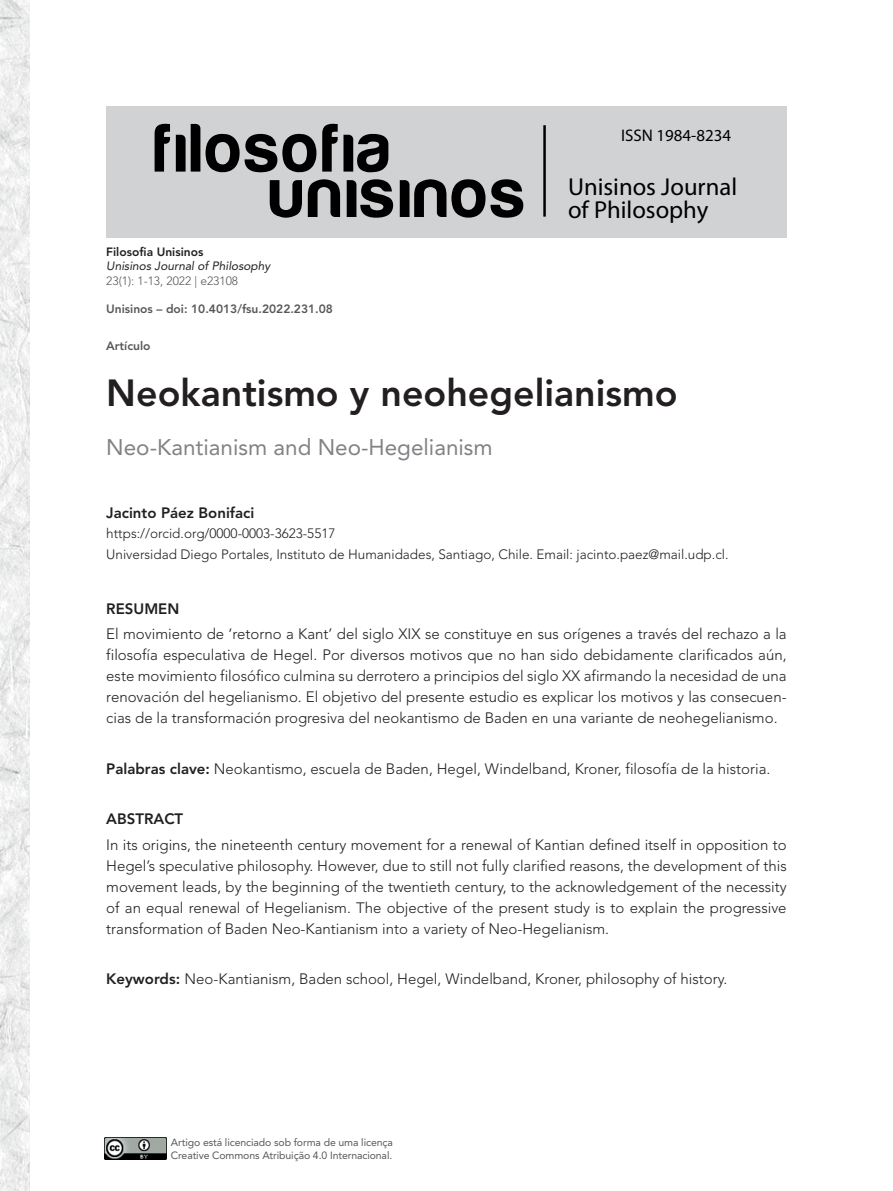
<style>
.page{position:relative;width:893px;height:1191px;background:#fff}
.page>*{position:absolute;margin:0;border:0;box-sizing:border-box;transform-origin:0 0}
.t1{font:800 37.5px "Avenir";color:#231f20}
.t2{font:24.6px/22.2px "Myriad Pro";color:#000001}
.t3{font:22.5px "Avenir";color:#808285}
.t4{font:16.8px "Myriad Pro";color:#000001}
.t5{font:300 15px/21px "Avenir";color:#231f20;text-align:justify}
.t6{font:800 15px "Avenir";color:#231f20}
.t7{font:300 13.5px/20.4px "Avenir";color:#231f20}
.t8{font:800 12px "Avenir";color:#57585a}
.t9{font:italic 12px "Avenir";color:#231f20}
.t10{font:300 12px "Avenir";color:#57585a}
.t11{font:800 12px "Avenir";color:#231f20}
.t12{font:10.5px/12.6px "Avenir";letter-spacing:-.01em;color:#57585a}
.s1{font-weight:800}
</style>
<div class="page">
<img style="left:0;top:0;width:29px;height:1191px">
<img style="left:105px;top:1137px;width:62px;height:22px">
<div style="left:106px;top:106px;width:681px;height:132px;background:#d1d2d4"></div>
<svg style="left:155px;top:124px;width:15px;height:48px"></svg>
<svg style="left:176px;top:124px;width:24px;height:48px"></svg>
<svg style="left:206px;top:134px;width:110px;height:38px"></svg>
<svg style="left:322px;top:124px;width:66px;height:48px"></svg>
<svg style="left:270px;top:180px;width:32px;height:38px"></svg>
<svg style="left:308px;top:179px;width:32px;height:38px"></svg>
<svg style="left:347px;top:179px;width:46px;height:39px"></svg>
<svg style="left:400px;top:179px;width:123px;height:39px"></svg>
<hr style="left:543px;top:125px;width:3px;height:92px;background:#000001">
<p class="t4" style="left:621px;top:125px;width:111px">ISSN 1984-8234</p>
<h2 class="t2" style="left:568px;top:176px;width:171px">Unisinos Journal of Philosophy</h2>
<p class="t11" style="left:106px;top:244px;width:99px">Filosofia Unisinos</p>
<p class="t9" style="left:106px;top:259px;width:166px">Unisinos Journal of Philosophy</p>
<p class="t10" style="left:106px;top:273px;width:133px">23(1): 1-13, 2022 | e23108</p>
<p class="t8" style="left:106px;top:302px;width:228px">Unisinos – doi: 10.4013/fsu.2022.231.08</p>
<p class="t8" style="left:106px;top:339px;width:46px">Artículo</p>
<h1 class="t1" style="left:106px;top:371px;width:573px">Neokantismo y neohegelianismo</h1>
<h3 class="t3" style="left:106px;top:434px;width:388px">Neo-Kantianism and Neo-Hegelianism</h3>
<p class="t6" style="left:106px;top:504px;width:150px">Jacinto Páez Bonifaci</p>
<p class="t7" style="left:106px;top:523px;width:624px">https://orcid.org/0000-0003-3623-5517<br>Universidad Diego Portales, Instituto de Humanidades, Santiago, Chile. Email: jacinto.paez@mail.udp.cl.</p>
<p class="t6" style="left:106px;top:600px;width:75px">RESUMEN</p>
<p class="t5" style="left:106px;top:623px;width:682px">El movimiento de ‘retorno a Kant’ del siglo XIX se constituye en sus orígenes a través del rechazo a la filosofía especulativa de Hegel. Por diversos motivos que no han sido debidamente clarificados aún, este movimiento filosófico culmina su derrotero a principios del siglo XX afirmando la necesidad de una renovación del hegelianismo. El objetivo del presente estudio es explicar los motivos y las consecuen&shy;cias de la transformación progresiva del neokantismo de Baden en una variante de neohegelianismo.</p>
<p class="t5" style="left:106px;top:758px;width:666px"><span class="s1">Palabras clave:</span> Neokantismo, escuela de Baden, Hegel, Windelband, Kroner, filosofía de la historia.</p>
<p class="t6" style="left:106px;top:810px;width:78px">ABSTRACT</p>
<p class="t5" style="left:106px;top:834px;width:682px">In its origins, the nineteenth century movement for a renewal of Kantian defined itself in opposition to Hegel’s speculative philosophy. However, due to still not fully clarified reasons, the development of this movement leads, by the beginning of the twentieth century, to the acknowledgement of the necessity of an equal renewal of Hegelianism. The objective of the present study is to explain the progressive transformation of Baden Neo-Kantianism into a variety of Neo-Hegelianism.</p>
<p class="t5" style="left:106px;top:968px;width:622px"><span class="s1">Keywords:</span> Neo-Kantianism, Baden school, Hegel, Windelband, Kroner, philosophy of history.</p>
<p class="t12" style="left:171px;top:1136px;width:224px">Artigo está licenciado sob forma de uma licença<br>Creative Commons Atribuição 4.0 Internacional.</p>
</div>
